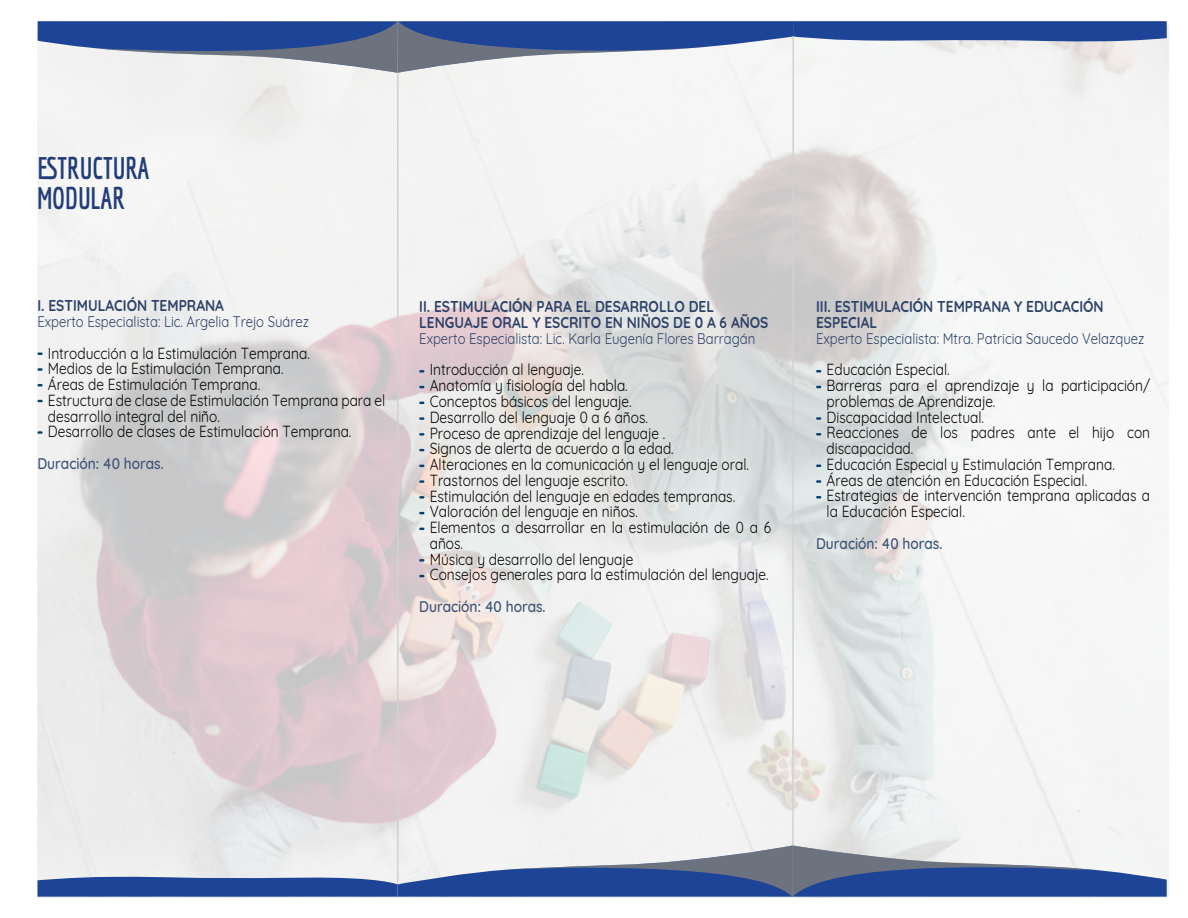
<style>
.page{position:relative;width:1188px;height:918px;background:#fff}
.page>*{position:absolute;margin:0;border:0;box-sizing:border-box;transform-origin:0 0}
.t1{font:700 30.45px/30px "Economica";color:#223d79;scale:.88 1}
.t2{font:15.75px/15.8px "Quicksand";color:#040504;scale:.88 1}
.t3{font:700 15.75px/15.8px "Quicksand";color:#2f4368;scale:.88 1}
.t4{font:500 15.75px "Quicksand";color:#3f5375;scale:.88 1}
.t5{font:15px "Quicksand";color:#2f4368;scale:.88 1}
</style>
<div class="page">
<img style="left:37px;top:26px;width:1132px;height:872px">
<svg style="left:37px;top:352px;width:6px;height:4px"></svg>
<svg style="left:37px;top:368px;width:6px;height:3px"></svg>
<svg style="left:37px;top:383px;width:6px;height:4px"></svg>
<svg style="left:37px;top:399px;width:6px;height:4px"></svg>
<svg style="left:37px;top:431px;width:6px;height:3px"></svg>
<svg style="left:815px;top:369px;width:7px;height:4px"></svg>
<svg style="left:815px;top:385px;width:7px;height:4px"></svg>
<svg style="left:815px;top:417px;width:7px;height:3px"></svg>
<svg style="left:815px;top:432px;width:7px;height:4px"></svg>
<svg style="left:815px;top:464px;width:7px;height:4px"></svg>
<svg style="left:815px;top:480px;width:7px;height:3px"></svg>
<svg style="left:815px;top:495px;width:7px;height:4px"></svg>
<svg style="left:419px;top:369px;width:6px;height:4px"></svg>
<svg style="left:419px;top:385px;width:6px;height:4px"></svg>
<svg style="left:419px;top:401px;width:6px;height:4px"></svg>
<svg style="left:419px;top:417px;width:6px;height:4px"></svg>
<svg style="left:419px;top:432px;width:6px;height:4px"></svg>
<svg style="left:419px;top:448px;width:6px;height:4px"></svg>
<svg style="left:419px;top:464px;width:6px;height:4px"></svg>
<svg style="left:419px;top:480px;width:6px;height:4px"></svg>
<svg style="left:419px;top:495px;width:6px;height:4px"></svg>
<svg style="left:419px;top:511px;width:6px;height:4px"></svg>
<svg style="left:419px;top:527px;width:6px;height:4px"></svg>
<svg style="left:419px;top:558px;width:6px;height:4px"></svg>
<svg style="left:419px;top:574px;width:6px;height:4px"></svg>
<svg style="left:37px;top:845px;width:1130px;height:52px"></svg>
<svg style="left:38px;top:21px;width:1129px;height:52px"></svg>
<hr style="left:397px;top:73px;width:2px;height:811px;background:#d1d2d4">
<hr style="left:792px;top:36px;width:2px;height:809px;background:#d1d2d4">
<h1 class="t1" style="left:37px;top:153px;width:129px">ESTRUCTURA<br>MODULAR</h1>
<p class="t3" style="left:37px;top:297px;width:214px">I. ESTIMULACIÓN TEMPRANA</p>
<p class="t5" style="left:37px;top:310px;width:310px">Experto Especialista: Lic. Argelia Trejo Suárez</p>
<p class="t2" style="left:48px;top:344px;width:385px">Introducción a la Estimulación Temprana.<br>Medios de la Estimulación Temprana.<br>Áreas de Estimulación Temprana.<br>Estructura de clase de Estimulación Temprana para el desarrollo integral del niño.<br>Desarrollo de clases de Estimulación Temprana.</p>
<p class="t4" style="left:37px;top:451px;width:145px">Duración: 40 horas.</p>
<p class="t3" style="left:419px;top:298px;width:398px">II. ESTIMULACIÓN PARA EL DESARROLLO DEL<br>LENGUAJE ORAL Y ESCRITO EN NIÑOS DE 0 A 6 AÑOS</p>
<p class="t5" style="left:419px;top:327px;width:384px">Experto Especialista: Lic. Karla Eugenía Flores Barragán</p>
<p class="t2" style="left:430px;top:360px;width:389px">Introducción al lenguaje.<br>Anatomía y fisiología del habla.<br>Conceptos básicos del lenguaje.<br>Desarrollo del lenguaje 0 a 6 años.<br>Proceso de aprendizaje del lenguaje .<br>Signos de alerta de acuerdo a la edad.<br>Alteraciones en la comunicación y el lenguaje oral.<br>Trastornos del lenguaje escrito.<br>Estimulación del lenguaje en edades tempranas.<br>Valoración del lenguaje en niños.<br>Elementos a desarrollar en la estimulación de 0 a 6 años.<br>Música y desarrollo del lenguaje<br>Consejos generales para la estimulación del lenguaje.</p>
<p class="t4" style="left:419px;top:594px;width:145px">Duración: 40 horas.</p>
<p class="t3" style="left:816px;top:298px;width:328px">III. ESTIMULACIÓN TEMPRANA Y EDUCACIÓN<br>ESPECIAL</p>
<p class="t5" style="left:816px;top:327px;width:375px">Experto Especialista: Mtra. Patricia Saucedo Velazquez</p>
<p class="t2" style="left:827px;top:360px;width:369px">Educación Especial.<br>Barreras para el aprendizaje y la participación/ problemas de Aprendizaje.<br>Discapacidad Intelectual.<br>Reacciones de los padres ante el hijo con discapacidad.<br>Educación Especial y Estimulación Temprana.<br>Áreas de atención en Educación Especial.<br>Estrategias de intervención temprana aplicadas a la Educación Especial.</p>
<p class="t4" style="left:816px;top:530px;width:145px">Duración: 40 horas.</p>
</div>
